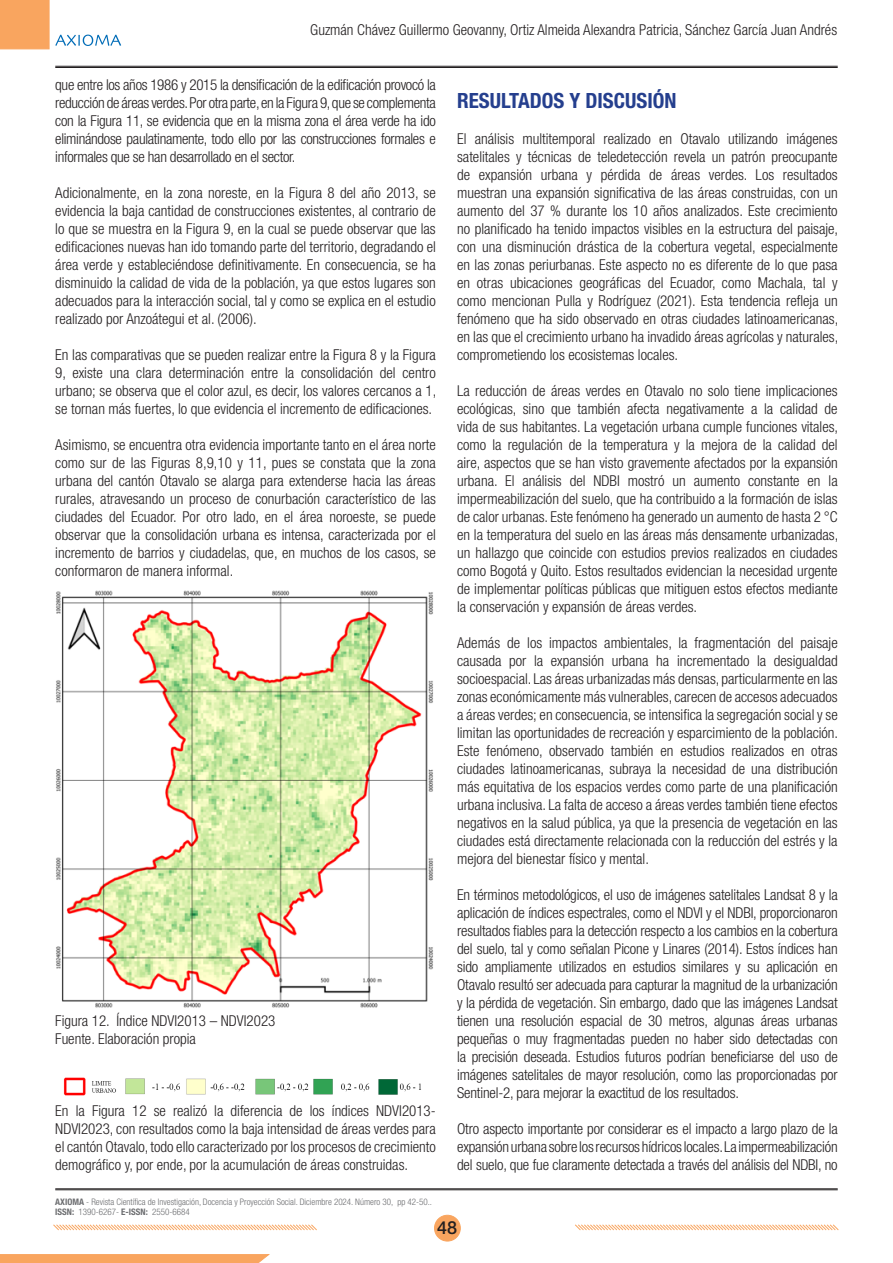
<style>
.page{position:relative;width:893px;height:1263px;background:#fff}
.page>*{position:absolute;margin:0;border:0;box-sizing:border-box;transform-origin:0 0}
.CONTENIDO{font:700 condensed 21px "Helvetica Neue LT Std";color:#253f8e}
.t1{font:500 18px "Helvetica Neue LT Std";color:#231f20}
.CONTENIDO-2{font:300 condensed 15px/18px "Helvetica Neue LT Std";color:#231f20;text-align:justify}
.TITULOS_DE_TABLAS_O_FIGURAS{font:300 condensed 15px "Helvetica Neue LT Std";color:#231f20}
.t2{font:300 condensed 9px/10.8px "Helvetica Neue LT Std";color:#6c6d70}
.s1{font-weight:700}
</style>
<div class="page">
<div style="left:434px;top:1215px;width:26px;height:26px;background:#f9a55f;border-radius:50%"></div>
<div style="left:434px;top:1215px;width:27px;height:26px;border:1px solid #f9a55f;border-radius:50%"></div>
<div style="left:0;top:1254px;width:270px;height:9px;background:#f9a55f"></div>
<div style="left:0;top:0;width:49px;height:49px;background:#f9a55f"></div>
<svg style="left:53px;top:1224px;width:786px;height:7px"></svg>
<svg style="left:55px;top:35px;width:66px;height:11px"></svg>
<hr style="left:55px;top:66px;width:783px;height:1px;background:#231f20">
<hr style="left:55px;top:67px;width:783px;height:1px;background:#231f20">
<hr style="left:55px;top:1188px;width:783px;height:1px;background:#231f20">
<hr style="left:55px;top:1189px;width:783px;height:1px;background:#231f20">
<img style="left:56px;top:590px;width:377px;height:418px">
<img style="left:63px;top:1077px;width:358px;height:19px">
<p class="CONTENIDO-2" style="left:310px;top:21px;width:528px">Guzmán Chávez Guillermo Geovanny, Ortiz Almeida Alexandra Patricia, Sánchez García Juan Andrés</p>
<p class="CONTENIDO-2" style="left:55px;top:76px;width:382px">que entre los años 1986 y 2015 la densificación de la edificación provocó la reducción de áreas verdes. Por otra parte, en la Figura 9, que se complementa con la Figura 11, se evidencia que en la misma zona el área verde ha ido eliminándose paulatinamente, todo ello por las construcciones formales e informales que se han desarrollado en el sector.</p>
<p class="CONTENIDO-2" style="left:55px;top:184px;width:382px">Adicionalmente, en la zona noreste, en la Figura 8 del año 2013, se evidencia la baja cantidad de construcciones existentes, al contrario de lo que se muestra en la Figura 9, en la cual se puede observar que las edificaciones nuevas han ido tomando parte del territorio, degradando el área verde y estableciéndose definitivamente. En consecuencia, se ha disminuido la calidad de vida de la población, ya que estos lugares son adecuados para la interacción social, tal y como se explica en el estudio realizado por Anzoátegui et al. (2006).</p>
<p class="CONTENIDO-2" style="left:55px;top:346px;width:383px">En las comparativas que se pueden realizar entre la Figura 8 y la Figura 9, existe una clara determinación entre la consolidación del centro urbano; se observa que el color azul, es decir, los valores cercanos a 1, se tornan más fuertes, lo que evidencia el incremento de edificaciones.</p>
<p class="CONTENIDO-2" style="left:55px;top:436px;width:382px">Asimismo, se encuentra otra evidencia importante tanto en el área norte como sur de las Figuras 8,9,10 y 11, pues se constata que la zona urbana del cantón Otavalo se alarga para extenderse hacia las áreas rurales, atravesando un proceso de conurbación característico de las ciudades del Ecuador. Por otro lado, en el área noroeste, se puede observar que la consolidación urbana es intensa, caracterizada por el incremento de barrios y ciudadelas, que, en muchos de los casos, se conformaron de manera informal.</p>
<p class="TITULOS_DE_TABLAS_O_FIGURAS" style="left:55px;top:1012px;width:222px">Figura 12. Índice NDVI2013 – NDVI2023</p>
<p class="TITULOS_DE_TABLAS_O_FIGURAS" style="left:55px;top:1030px;width:142px">Fuente. Elaboración propia</p>
<p class="CONTENIDO-2" style="left:55px;top:1102px;width:382px">En la Figura 12 se realizó la diferencia de los índices NDVI2013- NDVI2023, con resultados como la baja intensidad de áreas verdes para el cantón Otavalo, todo ello caracterizado por los procesos de crecimiento demográfico y, por ende, por la acumulación de áreas construidas.</p>
<p class="t2" style="left:55px;top:1196px;width:378px"><span class="s1">AXIOMA</span> - Revista Científica de Investigación, Docencia y Proyección Social. Diciembre 2024. Número 30, pp 42-50..<br><span class="s1">ISSN:</span> 1390-6267- <span class="s1">E-ISSN:</span> 2550-6684</p>
<p class="CONTENIDO" style="left:457px;top:88px;width:221px">RESULTADOS Y DISCUSIÓN</p>
<p class="CONTENIDO-2" style="left:457px;top:130px;width:383px">El análisis multitemporal realizado en Otavalo utilizando imágenes satelitales y técnicas de teledetección revela un patrón preocupante de expansión urbana y pérdida de áreas verdes. Los resultados muestran una expansión significativa de las áreas construidas, con un aumento del 37 % durante los 10 años analizados. Este crecimiento no planificado ha tenido impactos visibles en la estructura del paisaje, con una disminución drástica de la cobertura vegetal, especialmente en las zonas periurbanas. Este aspecto no es diferente de lo que pasa en otras ubicaciones geográficas del Ecuador, como Machala, tal y como mencionan Pulla y Rodríguez (2021). Esta tendencia refleja un fenómeno que ha sido observado en otras ciudades latinoamericanas, en las que el crecimiento urbano ha invadido áreas agrícolas y naturales, comprometiendo los ecosistemas locales.</p>
<p class="CONTENIDO-2" style="left:457px;top:382px;width:383px">La reducción de áreas verdes en Otavalo no solo tiene implicaciones ecológicas, sino que también afecta negativamente a la calidad de vida de sus habitantes. La vegetación urbana cumple funciones vitales, como la regulación de la temperatura y la mejora de la calidad del aire, aspectos que se han visto gravemente afectados por la expansión urbana. El análisis del NDBI mostró un aumento constante en la impermeabilización del suelo, que ha contribuido a la formación de islas de calor urbanas. Este fenómeno ha generado un aumento de hasta 2 °C en la temperatura del suelo en las áreas más densamente urbanizadas, un hallazgo que coincide con estudios previos realizados en ciudades como Bogotá y Quito. Estos resultados evidencian la necesidad urgente de implementar políticas públicas que mitiguen estos efectos mediante la conservación y expansión de áreas verdes.</p>
<p class="CONTENIDO-2" style="left:457px;top:634px;width:383px">Además de los impactos ambientales, la fragmentación del paisaje causada por la expansión urbana ha incrementado la desigualdad socioespacial. Las áreas urbanizadas más densas, particularmente en las zonas económicamente más vulnerables, carecen de accesos adecuados a áreas verdes; en consecuencia, se intensifica la segregación social y se limitan las oportunidades de recreación y esparcimiento de la población.<br>Este fenómeno, observado también en estudios realizados en otras ciudades latinoamericanas, subraya la necesidad de una distribución más equitativa de los espacios verdes como parte de una planificación urbana inclusiva. La falta de acceso a áreas verdes también tiene efectos negativos en la salud pública, ya que la presencia de vegetación en las ciudades está directamente relacionada con la reducción del estrés y la mejora del bienestar físico y mental.</p>
<p class="CONTENIDO-2" style="left:457px;top:886px;width:382px">En términos metodológicos, el uso de imágenes satelitales Landsat 8 y la aplicación de índices espectrales, como el NDVI y el NDBI, proporcionaron resultados fiables para la detección respecto a los cambios en la cobertura del suelo, tal y como señalan Picone y Linares (2014). Estos índices han sido ampliamente utilizados en estudios similares y su aplicación en Otavalo resultó ser adecuada para capturar la magnitud de la urbanización y la pérdida de vegetación. Sin embargo, dado que las imágenes Landsat tienen una resolución espacial de 30 metros, algunas áreas urbanas pequeñas o muy fragmentadas pueden no haber sido detectadas con la precisión deseada. Estudios futuros podrían beneficiarse del uso de imágenes satelitales de mayor resolución, como las proporcionadas por Sentinel-2, para mejorar la exactitud de los resultados.</p>
<p class="CONTENIDO-2" style="left:457px;top:1120px;width:382px">Otro aspecto importante por considerar es el impacto a largo plazo de la expansión urbana sobre los recursos hídricos locales. La impermeabilización del suelo, que fue claramente detectada a través del análisis del NDBI, no</p>
<p class="t1" style="left:437px;top:1217px;width:22px">48</p>
</div>
